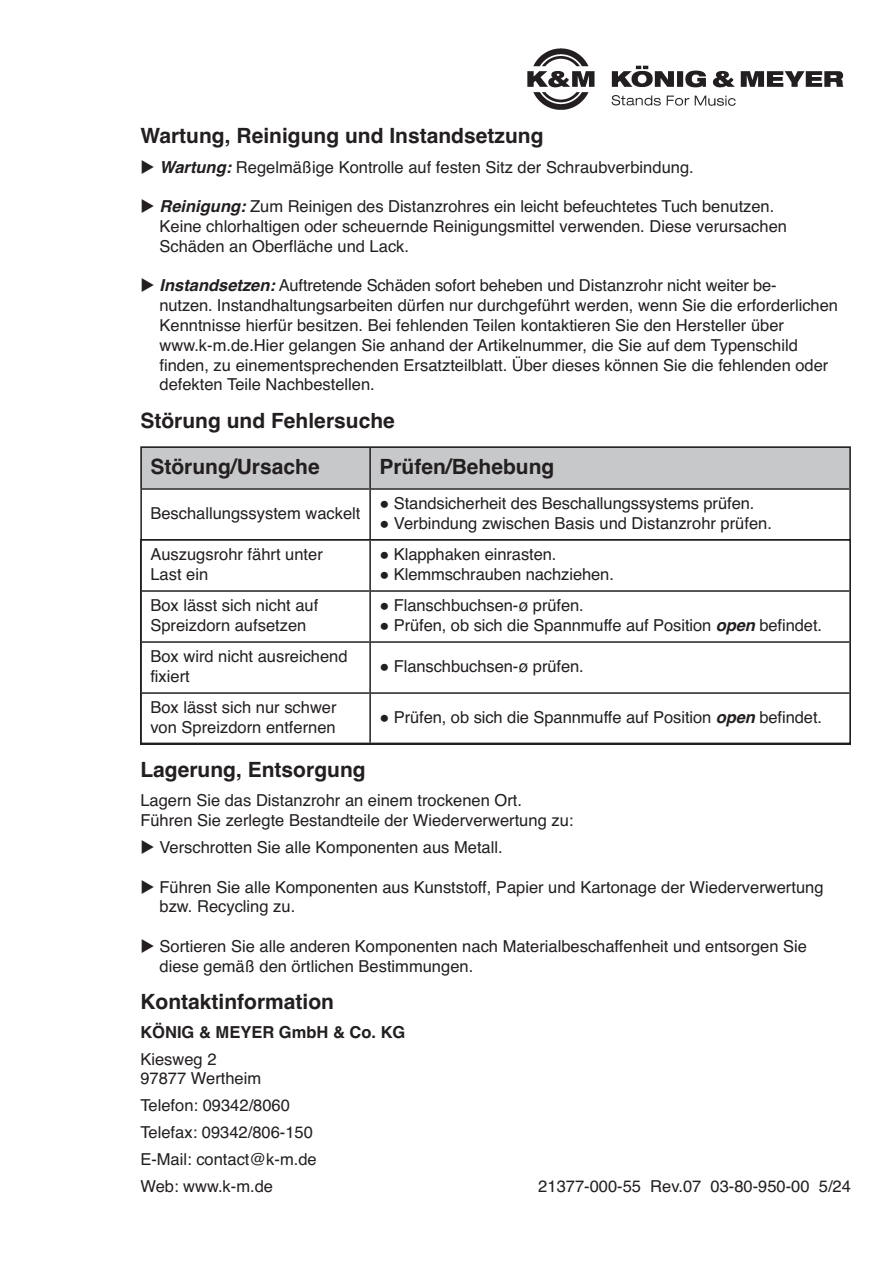
<style>
.page{position:relative;width:893px;height:1263px;background:#fff}
.page>*{position:absolute;margin:0;border:0;box-sizing:border-box;transform-origin:0 0}
.t1{font:700 21px "Helvetica";color:#231f20}
.t2{font:16.5px/19.8px "Helvetica";color:#231f20}
.t3{font:700 16.5px "Helvetica";color:#231f20}
.s1{font-weight:700;font-style:italic}
.s2{color:#fff}
</style>
<div class="page">
<div style="left:140px;top:446px;width:230px;height:43px;background:#c7c8ca"></div>
<div style="left:370px;top:446px;width:480px;height:43px;background:#c7c8ca"></div>
<div style="left:140px;top:446px;width:710px;height:94px;border:2px solid #231f20"></div>
<svg style="left:140px;top:539px;width:710px;height:205px"></svg>
<hr style="left:369px;top:448px;width:2px;height:91px;background:#231f20">
<hr style="left:369px;top:541px;width:2px;height:202px;background:#231f20">
<hr style="left:142px;top:488px;width:227px;height:2px;background:#231f20">
<hr style="left:371px;top:488px;width:478px;height:2px;background:#231f20">
<hr style="left:142px;top:590px;width:227px;height:2px;background:#231f20">
<hr style="left:371px;top:590px;width:478px;height:2px;background:#231f20">
<hr style="left:142px;top:641px;width:227px;height:2px;background:#231f20">
<hr style="left:371px;top:641px;width:478px;height:2px;background:#231f20">
<hr style="left:142px;top:692px;width:227px;height:2px;background:#231f20">
<hr style="left:371px;top:692px;width:478px;height:2px;background:#231f20">
<img style="left:527px;top:48px;width:317px;height:61px">
<p class="t1" style="left:140px;top:128px;width:404px">Wartung, Reinigung und Instandsetzung</p>
<p class="t2" style="left:140px;top:159px;width:555px">◆ <span class="s1">Wartung:</span> Regelmäßige Kontrolle auf festen Sitz der Schraubverbindung.</p>
<p class="t2" style="left:140px;top:198px;width:635px">◆ <span class="s1">Reinigung:</span> Zum Reinigen des Distanzrohres ein leicht befeuchtetes Tuch benutzen.</p>
<p class="t2" style="left:140px;top:218px;width:648px"><span class="s2">◆</span> Keine chlorhaltigen oder scheuernde Reinigungsmittel verwenden. Diese verursachen</p>
<p class="t2" style="left:140px;top:238px;width:270px"><span class="s2">◆</span> Schäden an Oberfläche und Lack.</p>
<p class="t2" style="left:140px;top:277px;width:637px">◆ <span class="s1">Instandsetzen:</span> Auftretende Schäden sofort beheben und Distanzrohr nicht weiter be-</p>
<p class="t2" style="left:140px;top:297px;width:699px"><span class="s2">◆</span> nutzen. Instandhaltungsarbeiten dürfen nur durchgeführt werden, wenn Sie die erforderlichen</p>
<p class="t2" style="left:140px;top:317px;width:645px"><span class="s2">◆</span> Kenntnisse hierfür besitzen. Bei fehlenden Teilen kontaktieren Sie den Hersteller über</p>
<p class="t2" style="left:140px;top:337px;width:659px"><span class="s2">◆</span> www.k-m.de.Hier gelangen Sie anhand der Artikelnummer, die Sie auf dem Typenschild</p>
<p class="t2" style="left:140px;top:357px;width:689px"><span class="s2">◆</span> finden, zu einementsprechenden Ersatzteilblatt. Über dieses können Sie die fehlenden oder</p>
<p class="t2" style="left:140px;top:376px;width:236px"><span class="s2">◆</span> defekten Teile Nachbestellen.</p>
<p class="t1" style="left:140px;top:413px;width:256px">Störung und Fehlersuche</p>
<p class="t1" style="left:150px;top:459px;width:171px">Störung/Ursache</p>
<p class="t1" style="left:379px;top:459px;width:177px">Prüfen/Behebung</p>
<p class="t2" style="left:150px;top:505px;width:211px">Beschallungssystem wackelt</p>
<p class="t2" style="left:379px;top:495px;width:376px">● Standsicherheit des Beschallungssystems prüfen.</p>
<p class="t2" style="left:379px;top:515px;width:394px">● Verbindung zwischen Basis und Distanzrohr prüfen.</p>
<p class="t2" style="left:150px;top:546px;width:174px">Auszugsrohr fährt unter<br>Last ein</p>
<p class="t2" style="left:379px;top:546px;width:179px">● Klapphaken einrasten.</p>
<p class="t2" style="left:379px;top:566px;width:236px">● Klemmschrauben nachziehen.</p>
<p class="t2" style="left:150px;top:597px;width:169px">Box lässt sich nicht auf<br>Spreizdorn aufsetzen</p>
<p class="t2" style="left:379px;top:597px;width:206px">● Flanschbuchsen-ø prüfen.</p>
<p class="t2" style="left:379px;top:617px;width:444px">● Prüfen, ob sich die Spannmuffe auf Position <span class="s1">open</span> befindet.</p>
<p class="t2" style="left:150px;top:648px;width:199px">Box wird nicht ausreichend fixiert</p>
<p class="t2" style="left:379px;top:658px;width:206px">● Flanschbuchsen-ø prüfen.</p>
<p class="t2" style="left:150px;top:699px;width:188px">Box lässt sich nur schwer von Spreizdorn entfernen</p>
<p class="t2" style="left:379px;top:709px;width:444px">● Prüfen, ob sich die Spannmuffe auf Position <span class="s1">open</span> befindet.</p>
<p class="t1" style="left:140px;top:762px;width:227px">Lagerung, Entsorgung</p>
<p class="t2" style="left:140px;top:792px;width:434px">Lagern Sie das Distanzrohr an einem trockenen Ort.<br>Führen Sie zerlegte Bestandteile der Wiederverwertung zu:</p>
<p class="t2" style="left:140px;top:839px;width:364px">◆ Verschrotten Sie alle Komponenten aus Metall.</p>
<p class="t2" style="left:140px;top:879px;width:684px">◆ Führen Sie alle Komponenten aus Kunststoff, Papier und Kartonage der Wiederverwertung</p>
<p class="t2" style="left:140px;top:898px;width:156px"><span class="s2">◆</span> bzw. Recycling zu.</p>
<p class="t2" style="left:140px;top:938px;width:668px">◆ Sortieren Sie alle anderen Komponenten nach Materialbeschaffenheit und entsorgen Sie</p>
<p class="t2" style="left:140px;top:958px;width:334px"><span class="s2">◆</span> diese gemäß den örtlichen Bestimmungen.</p>
<p class="t1" style="left:140px;top:994px;width:195px">Kontaktinformation</p>
<p class="t3" style="left:140px;top:1026px;width:266px">KÖNIG &amp; MEYER GmbH &amp; Co. KG</p>
<p class="t2" style="left:140px;top:1051px;width:122px">Kiesweg 2<br>97877 Wertheim</p>
<p class="t2" style="left:140px;top:1094px;width:178px;line-height:27px">Telefon: 09342/8060<br>Telefax: 09342/806-150<br>E-Mail: contact@k-m.de<br>Web: www.k-m.de</p>
<p class="t2" style="left:538px;top:1178px;width:314px">21377-000-55 Rev.07 03-80-950-00 5/24</p>
</div>
